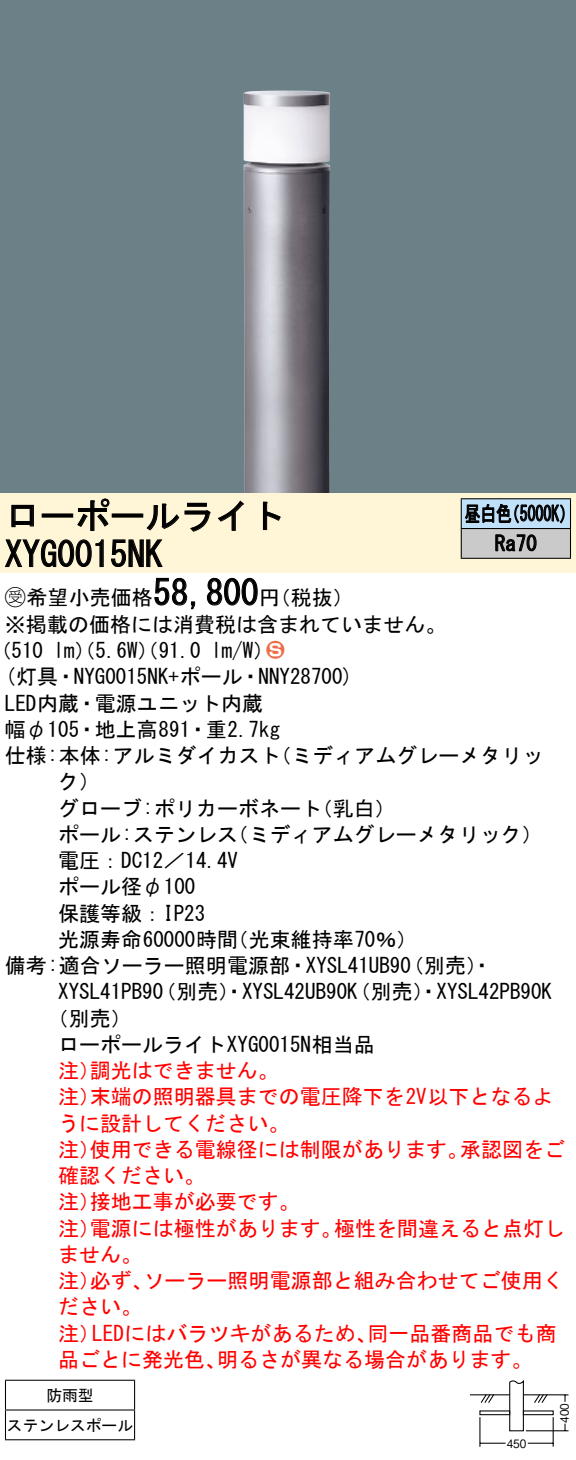
<style>
.page{position:relative;width:576px;height:1460px;background:#fff}
.page>*{position:absolute;margin:0;border:0;box-sizing:border-box;transform-origin:0 0}
.t1{font:35px/38.5px "MS Gothic";color:#000}
.t2{font:21px/26.2px "MS Gothic";color:#000}
.t3{font:21px/26.2px "MS Gothic";color:#f00}
.t4{font:21px/29.8px "MS Gothic";color:#000;scale:.75 1}
.t5{font:21px "Ford Classification 1";color:#ed6d48}
.t6{font:15.75px/29.8px "MS Gothic";color:#000;text-align:center}
.t7{font:11.55px "Gothic BBB Pro Medium 90 pv RKSJ H";color:#000;scale:.9 1}
.s1{font-family:"Ford Classification 1"}
.s2{color:#fff}
</style>
<div class="page">
<div style="left:0;top:0;width:575px;height:493px;background:#6c8087"></div>
<img style="left:243px;top:91px;width:87px;height:402px">
<div style="left:0;top:493px;width:575px;height:80px;background:#fff5d7"></div>
<svg style="left:11px;top:504px;width:23px;height:24px"></svg>
<svg style="left:77px;top:498px;width:33px;height:33px"></svg>
<svg style="left:146px;top:502px;width:64px;height:30px"></svg>
<svg style="left:218px;top:500px;width:25px;height:31px"></svg>
<svg style="left:263px;top:501px;width:18px;height:30px"></svg>
<svg style="left:5px;top:539px;width:99px;height:29px"></svg>
<svg style="left:111px;top:539px;width:52px;height:29px"></svg>
<svg style="left:154px;top:577px;width:42px;height:33px"></svg>
<svg style="left:207px;top:577px;width:51px;height:29px"></svg>
<hr style="left:5px;top:1380px;width:130px;height:1px;background:#000">
<hr style="left:5px;top:1409px;width:130px;height:2px;background:#000">
<svg style="left:5px;top:1381px;width:1px;height:58px"></svg>
<svg style="left:134px;top:1381px;width:1px;height:58px"></svg>
<hr style="left:5px;top:1439px;width:130px;height:1px;background:#000">
<div style="left:461px;top:499px;width:109px;height:30px;background:#c1e1fa"></div>
<div style="left:461px;top:529px;width:109px;height:29px;background:#cacaca"></div>
<hr style="left:460px;top:498px;width:110px;height:1px;background:#000">
<hr style="left:569px;top:499px;width:2px;height:29px;background:#000">
<hr style="left:460px;top:528px;width:110px;height:1px;background:#000">
<hr style="left:569px;top:529px;width:2px;height:29px;background:#000">
<hr style="left:460px;top:558px;width:110px;height:1px;background:#000">
<svg style="left:460px;top:499px;width:104px;height:59px"></svg>
<svg style="left:479px;top:1380px;width:69px;height:52px"></svg>
<hr style="left:470px;top:1394px;width:39px;height:1px;background:#000">
<hr style="left:523px;top:1394px;width:40px;height:1px;background:#000">
<div style="left:479px;top:1410px;width:31px;height:5px;border:1px solid #000"></div>
<div style="left:522px;top:1410px;width:31px;height:5px;border:1px solid #000"></div>
<hr style="left:525px;top:1430px;width:43px;height:1px;background:#000">
<svg style="left:563px;top:1394px;width:5px;height:8px"></svg>
<hr style="left:552px;top:1417px;width:1px;height:30px;background:#000">
<hr style="left:479px;top:1417px;width:1px;height:30px;background:#000">
<svg style="left:479px;top:1443px;width:26px;height:1px"></svg>
<svg style="left:527px;top:1443px;width:25px;height:1px"></svg>
<h1 class="t1" style="left:5px;top:496px;width:281px">ローポールライト<br>XYG0015NK</h1>
<p class="t2" style="left:259px;top:585px;width:96px">（円税抜(</p>
<p class="t4" style="left:494px;top:499px;width:57px;text-indent:-30px">昼白色<br>Ra70</p>
<p class="t4" style="left:504px;top:499px;width:96px">（5000 (K</p>
<h1 class="t1" style="left:153px;top:573px;width:106px">58,800</h1>
<p class="t2" style="left:5px;top:584px;width:442px"><span class="s1">B</span>希望小売価格<br>※掲載の価格には消費税は含まれていません。</p>
<p class="t5" style="left:266px;top:639px;width:19px">2<span class="s2">3</span></p>
<p class="t2" style="left:211px;top:637px;width:64px">l m (W/</p>
<p class="t2" style="left:-9px;top:637px;width:54px">（510</p>
<p class="t2" style="left:5px;top:664px;width:349px">(灯具・NYG0015NK+ポール・NNY28700(</p>
<p class="t2" style="left:5px;top:690px;width:259px">LED内蔵・電源ユニット内蔵</p>
<p class="t2" style="left:5px;top:716px;width:276px">幅φ105・地上高891・重2.7kg</p>
<p class="t2" style="left:270px;top:742px;width:275px">（ミディアムグレーメタリッ</p>
<p class="t2" style="left:54px;top:637px;width:149px">lm）（5.6 ）（W 91.0</p>
<p class="t2" style="left:58px;top:742px;width:224px;text-indent:-53px">仕様:本体:アルミダイカストク(</p>
<p class="t2" style="left:227px;top:795px;width:316px;text-indent:-169px">グローブ:ポリカーボネート<br>（ミディアムグレーメタリック(</p>
<p class="t2" style="left:311px;top:795px;width:85px">（乳白(</p>
<p class="t2" style="left:58px;top:821px;width:181px">ポール:ステンレス</p>
<p class="t2" style="left:58px;top:847px;width:181px">電圧：DC12／14.4V</p>
<p class="t2" style="left:58px;top:874px;width:139px">ポール径φ100</p>
<p class="t2" style="left:58px;top:900px;width:148px">保護等級：IP23</p>
<p class="t2" style="left:58px;top:926px;width:181px">光源寿命60000時間</p>
<p class="t2" style="left:227px;top:926px;width:191px">（光束維持率70％(</p>
<p class="t2" style="left:155px;top:952px;width:398px;text-indent:-150px">備考:適合ソーラー照明電源部・XYSL41UB90<br>（別売）・XYSL42UB90（K 別売）・XYSL42PB90K</p>
<p class="t2" style="left:403px;top:952px;width:91px">（別売・(</p>
<p class="t2" style="left:58px;top:979px;width:106px">XYSL41PB90</p>
<p class="t2" style="left:48px;top:1005px;width:86px">（別売(</p>
<p class="t2" style="left:58px;top:1031px;width:318px">ローポールライトXYG0015N相当品</p>
<p class="t3" style="left:90px;top:1057px;width:190px">調光はできません。</p>
<p class="t3" style="left:90px;top:1057px;width:465px;text-indent:-32px">注）<br>末端の照明器具までの電圧降下を2V以下となるよ</p>
<p class="t3" style="left:58px;top:1084px;width:232px">注）<br>うに設計してください。</p>
<p class="t3" style="left:460px;top:1136px;width:106px">承認図をご</p>
<p class="t3" style="left:90px;top:1136px;width:379px">使用できる電線径には制限があります。</p>
<p class="t3" style="left:58px;top:1136px;width:43px">注）</p>
<p class="t3" style="left:58px;top:1162px;width:148px">確認ください。</p>
<p class="t3" style="left:90px;top:1189px;width:211px">接地工事が必要です。</p>
<p class="t3" style="left:58px;top:1189px;width:43px">注）</p>
<p class="t3" style="left:90px;top:1215px;width:253px">電源には極性があります。</p>
<p class="t3" style="left:334px;top:1215px;width:232px">極性を間違えると点灯し</p>
<p class="t3" style="left:58px;top:1215px;width:85px">注）<br>ません。</p>
<p class="t3" style="left:90px;top:1267px;width:64px">必ず、</p>
<p class="t3" style="left:143px;top:1267px;width:422px">ソーラー照明電源部と組み合わせてご使用く</p>
<p class="t3" style="left:58px;top:1267px;width:85px">注）<br>ださい。</p>
<p class="t3" style="left:92px;top:1320px;width:286px">LEDにはバラツキがあるため、</p>
<p class="t3" style="left:367px;top:1320px;width:190px">同一品番商品でも商</p>
<p class="t3" style="left:58px;top:1320px;width:43px">注）</p>
<p class="t3" style="left:58px;top:1346px;width:169px">品ごとに発光色、</p>
<p class="t6" style="left:7px;top:1380px;width:127px">防雨型<br>ステンレスポール</p>
<p class="t3" style="left:217px;top:1346px;width:317px">明るさが異なる場合があります。</p>
<p class="t7" style="left:506px;top:1434px;width:23px">450</p>
<p class="t7" style="left:555px;top:1423px;width:23px;rotate:-90deg">400</p>
</div>
